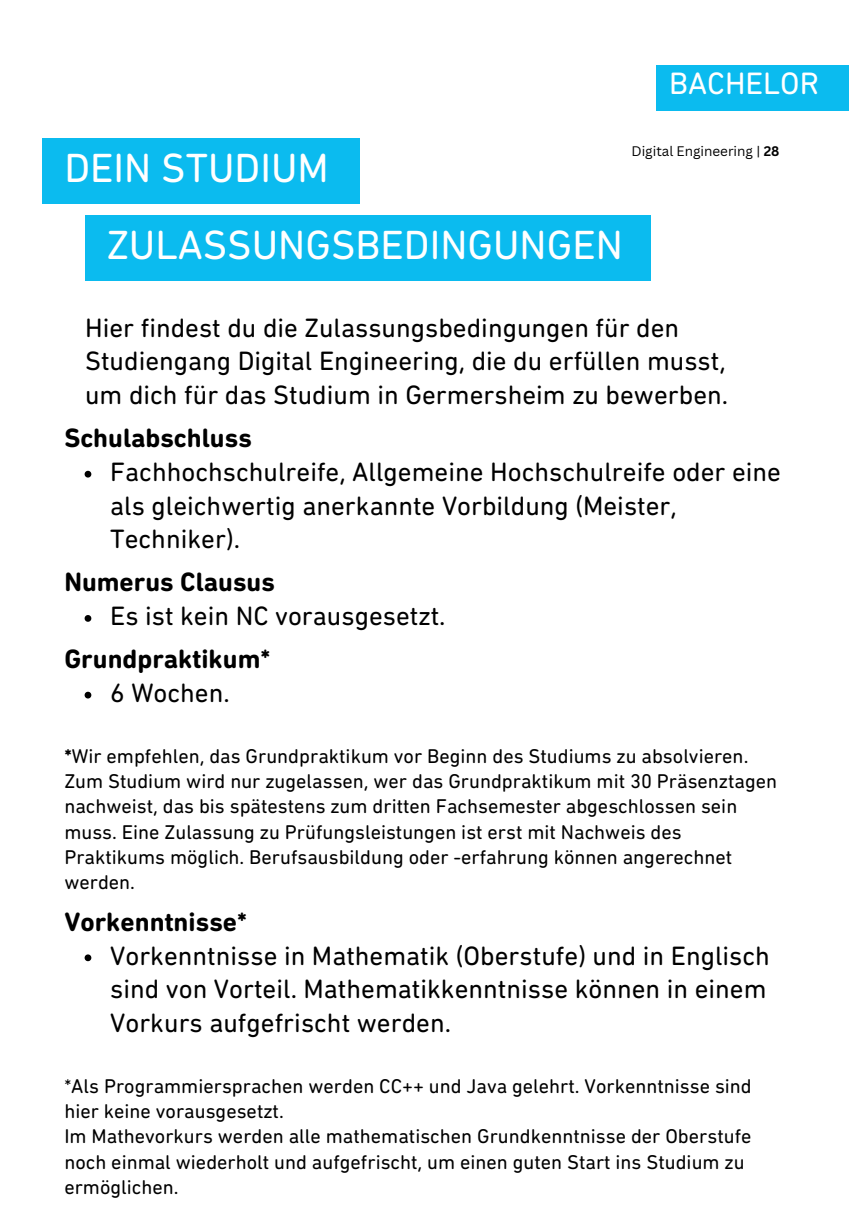
<style>
.page{position:relative;width:849px;height:1231px;background:#fff}
.page>*{position:absolute;margin:0;border:0;box-sizing:border-box;transform-origin:0 0}
.t1{font:41.4px "DIN Next Rounded LT Pro";color:#fff}
.t2{font:31.5px "DIN Next Rounded LT Pro";color:#fff}
.t3{font:27px/33.8px "DIN Next Rounded LT Pro";color:#000}
.t4{font:700 27px "DIN Next Rounded LT Pro";color:#000}
.t5{font:20.25px/25.2px "DIN Next Rounded LT Pro";color:#000}
.t6{font:13.5px "Canva Sans";color:#000}
.s1{font-weight:700}
</style>
<div class="page">
<div style="left:85px;top:215px;width:565px;height:65px;background:#0bbbef"></div>
<div style="left:42px;top:138px;width:318px;height:65px;background:#0bbbef"></div>
<div style="left:656px;top:65px;width:193px;height:45px;background:#0bbbef"></div>
<svg style="left:85px;top:471px;width:6px;height:6px"></svg>
<svg style="left:85px;top:615px;width:6px;height:6px"></svg>
<svg style="left:85px;top:691px;width:6px;height:7px"></svg>
<svg style="left:85px;top:954px;width:6px;height:7px"></svg>
<h5 class="t2" style="left:669px;top:71px;width:151px">BACHELOR</h5>
<p class="t1" style="left:64px;top:151px;width:266px">DEIN STUDIUM</p>
<h2 class="t6" style="left:631px;top:142px;width:149px">Digital Engineering | <span class="s1">28</span></h2>
<h1 class="t1" style="left:107px;top:228px;width:518px">ZULASSUNGSBEDINGUNGEN</h1>
<h1 class="t3" style="left:85px;top:313px;width:645px">Hier findest du die Zulassungsbedingungen für den<br>Studiengang Digital Engineering, die du erfüllen musst, um dich für das Studium in Germersheim zu bewerben.</h1>
<h4 class="t4" style="left:64px;top:427px;width:189px">Schulabschluss</h4>
<h3 class="t3" style="left:110px;top:457px;width:672px">Fachhochschulreife, Allgemeine Hochschulreife oder eine als gleichwertig anerkannte Vorbildung (Meister,<br>Techniker).</h3>
<p class="t4" style="left:64px;top:571px;width:212px">Numerus Clausus</p>
<h3 class="t3" style="left:110px;top:601px;width:337px">Es ist kein NC vorausgesetzt.</h3>
<p class="t4" style="left:64px;top:647px;width:207px">Grundpraktikum*</p>
<p class="t3" style="left:110px;top:678px;width:121px">6 Wochen.</p>
<p class="t5" style="left:64px;top:744px;width:714px"><span class="s1">*</span>Wir empfehlen, das Grundpraktikum vor Beginn des Studiums zu absolvieren.<br>Zum Studium wird nur zugelassen, wer das Grundpraktikum mit 30 Präsenztagen nachweist, das bis spätestens zum dritten Fachsemester abgeschlossen sein muss. Eine Zulassung zu Prüfungsleistungen ist erst mit Nachweis des Praktikums möglich. Berufsausbildung oder -erfahrung können angerechnet werden.</p>
<h5 class="t4" style="left:64px;top:910px;width:184px">Vorkenntnisse*</h5>
<p class="t3" style="left:110px;top:940px;width:661px">Vorkenntnisse in Mathematik (Oberstufe) und in Englisch sind von Vorteil. Mathematikkenntnisse können in einem<br>Vorkurs aufgefrischt werden.</p>
<p class="t5" style="left:64px;top:1074px;width:689px">*Als Programmiersprachen werden CC++ und Java gelehrt. Vorkenntnisse sind hier keine vorausgesetzt.<br>Im Mathevorkurs werden alle mathematischen Grundkenntnisse der Oberstufe noch einmal wiederholt und aufgefrischt, um einen guten Start ins Studium zu ermöglichen.</p>
</div>
